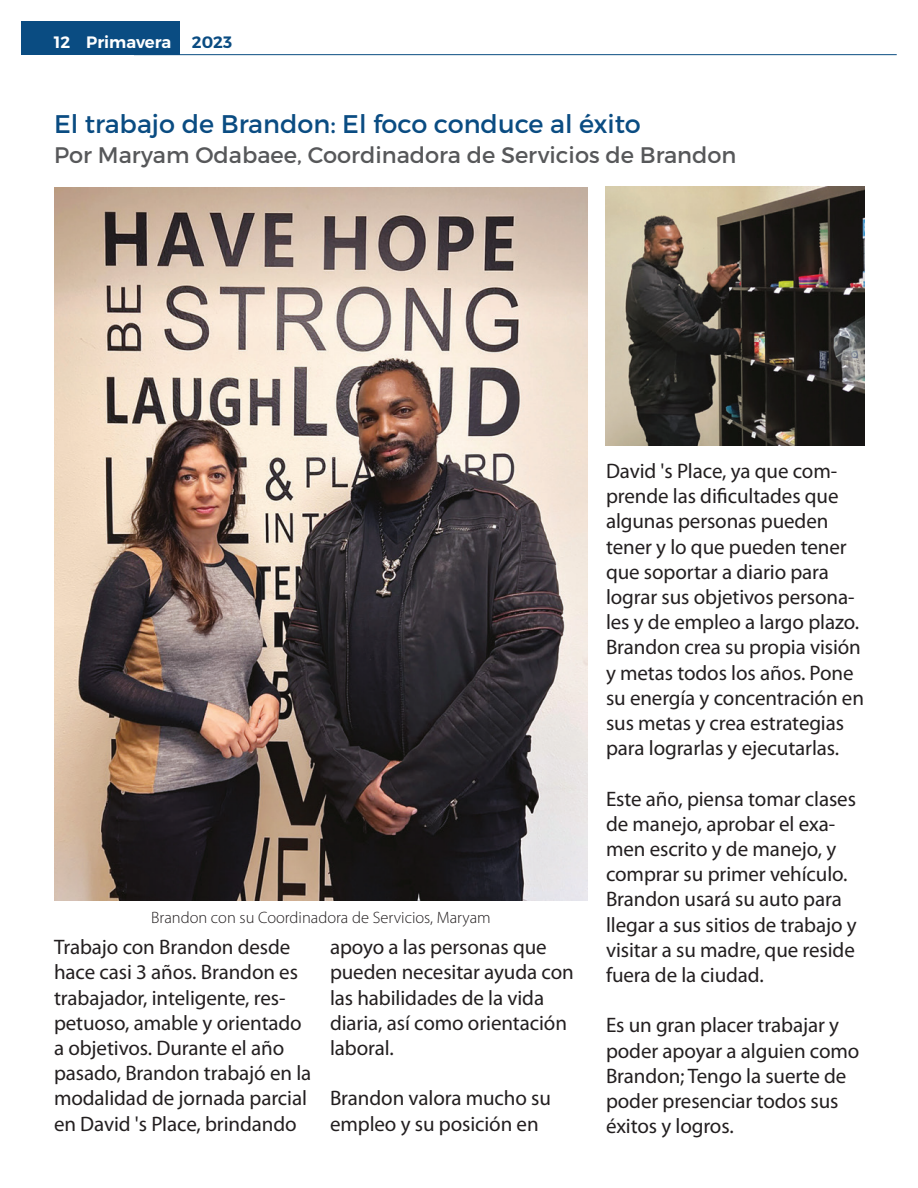
<style>
.page{position:relative;width:918px;height:1188px;background:#fff}
.page>*{position:absolute;margin:0;border:0;box-sizing:border-box;transform-origin:0 0}
.t1{font:25.5px "Montserrat";color:#0a4c82}
.t2{font:22.5px "Montserrat";color:#57585a}
.t3{font:21px/25.2px "Myriad Pro";letter-spacing:-.005em;color:#231f20}
.t4{font:300 16.5px "Myriad Pro";color:#231f20}
.t5{font:600 16.5px "Montserrat";color:#fff}
.t6{font:600 16.5px "Montserrat";color:#0a4c82}
</style>
<div class="page">
<hr style="left:134px;top:54px;width:763px;height:1px;background:#0a4c82">
<div style="left:21px;top:21px;width:159px;height:34px;background:#0a4c82"></div>
<img style="left:605px;top:187px;width:260px;height:258px">
<img style="left:54px;top:188px;width:534px;height:713px">
<p class="t5" style="left:54px;top:32px;width:119px">12 Primavera</p>
<p class="t6" style="left:192px;top:32px;width:42px">2023</p>
<p class="t1" style="left:54px;top:108px;width:588px">El trabajo de Brandon: El foco conduce al éxito</p>
<p class="t2" style="left:54px;top:141px;width:684px">Por Maryam Odabaee, Coordinadora de Servicios de Brandon</p>
<p class="t4" style="left:151px;top:908px;width:341px">Brandon con su Coordinadora de Servicios, Maryam</p>
<p class="t3" style="left:54px;top:934px;width:259px">Trabajo con Brandon desde hace casi 3 años. Brandon es trabajador, inteligente, res&shy;petuoso, amable y orientado a objetivos. Durante el año pasado, Brandon trabajó en la modalidad de jornada parcial en David 's Place, brindando</p>
<p class="t3" style="left:330px;top:934px;width:245px">apoyo a las personas que pueden necesitar ayuda con las habilidades de la vida diaria, así como orientación laboral.</p>
<p class="t3" style="left:330px;top:1085px;width:223px">Brandon valora mucho su empleo y su posición en</p>
<p class="t3" style="left:606px;top:458px;width:260px">David 's Place, ya que com&shy;prende las dificultades que algunas personas pueden tener y lo que pueden tener que soportar a diario para lograr sus objetivos persona&shy;les y de empleo a largo plazo.<br>Brandon crea su propia visión y metas todos los años. Pone su energía y concentración en sus metas y crea estrategias para lograrlas y ejecutarlas.</p>
<p class="t3" style="left:606px;top:786px;width:252px">Este año, piensa tomar clases de manejo, aprobar el exa&shy;men escrito y de manejo, y comprar su primer vehículo.<br>Brandon usará su auto para llegar a sus sitios de trabajo y visitar a su madre, que reside fuera de la ciudad.</p>
<p class="t3" style="left:606px;top:1013px;width:255px">Es un gran placer trabajar y poder apoyar a alguien como<br>Brandon; Tengo la suerte de poder presenciar todos sus éxitos y logros.</p>
</div>
